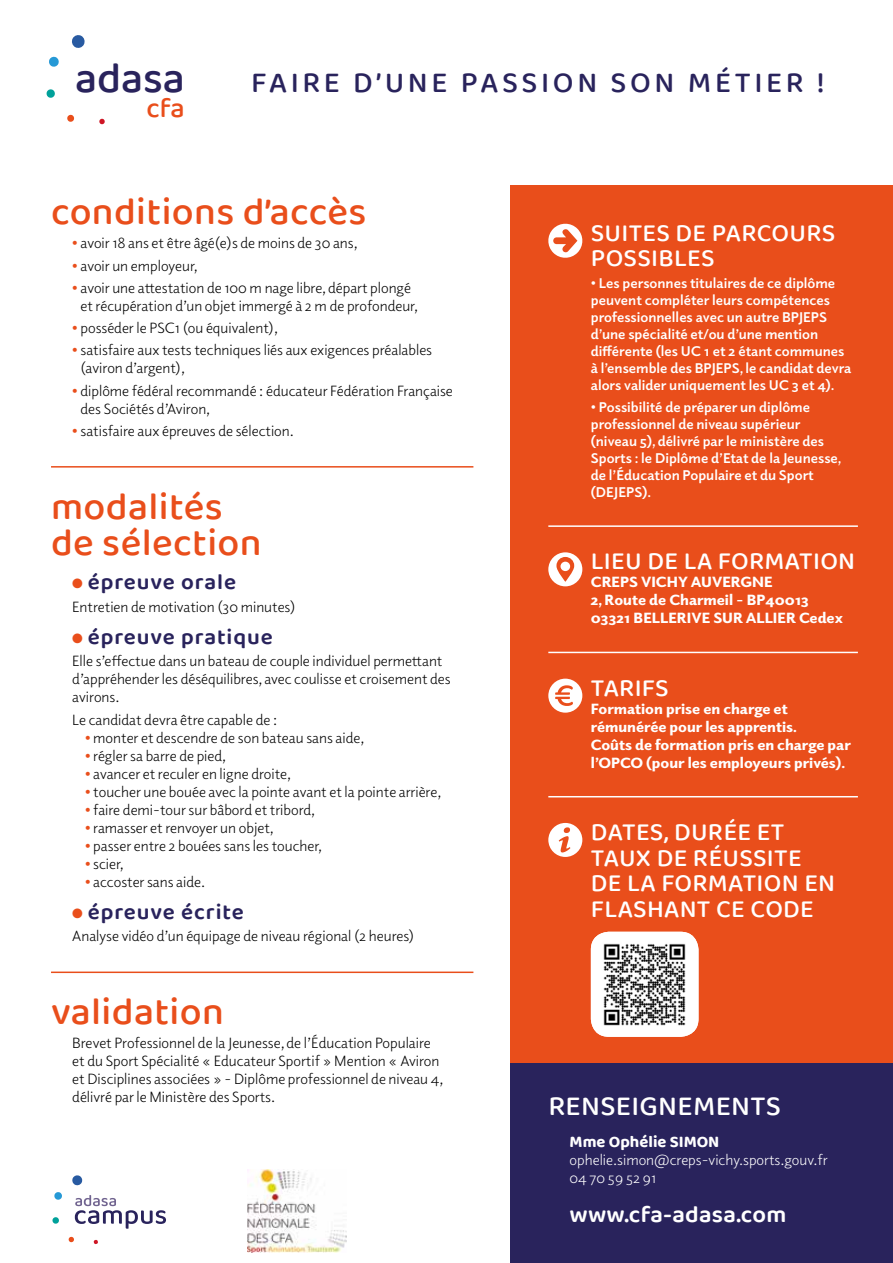
<style>
.page{position:relative;width:893px;height:1263px;background:#fff}
.page>*{position:absolute;margin:0;border:0;box-sizing:border-box;transform-origin:0 0}
.t1{font:500 43.65px "Baloo Paaji 2";color:#29235c}
.t2{font:500 39px/36px "Baloo Paaji 2";letter-spacing:.01em;color:#e94e1b}
.t3{font:500 30px "Baloo Paaji 2";letter-spacing:.12em;color:#29235c}
.t4{font:500 28.5px "Baloo Paaji 2";letter-spacing:.01em;color:#fff}
.t5{font:500 28.2px "Baloo Paaji 2";color:#e94e1b}
.t6{font:500 25.5px/25.5px "Baloo Paaji 2";letter-spacing:.01em;color:#fff}
.t7{font:600 24px "Baloo Paaji 2";letter-spacing:.01em;color:#fff}
.t8{font:600 22.5px "Baloo Paaji 2";letter-spacing:.04em;color:#29235c}
.t9{font:700 16.5px "Baloo Paaji 2";color:#fff}
.t10{font:15px/18px "Elido";color:#000}
.t11{font:900 15px/18px "Elido";color:#fff}
.t12{font:15px/18px "Elido";color:#fff}
.t13{font:700 14.25px/17.1px "Elido";color:#fff}
.s1{font-weight:900;color:#e94e1b}
.s2{color:#e94e1b}
</style>
<div class="page">
<div style="left:510px;top:185px;width:383px;height:882px;background:#e94e1b"></div>
<div style="left:510px;top:1063px;width:383px;height:200px;background:#29235c"></div>
<hr style="left:51px;top:466px;width:422px;height:2px;background:#e94e1b">
<hr style="left:51px;top:971px;width:422px;height:2px;background:#e94e1b">
<hr style="left:548px;top:525px;width:310px;height:2px;background:#fff">
<hr style="left:548px;top:652px;width:310px;height:1px;background:#fff">
<hr style="left:548px;top:796px;width:310px;height:1px;background:#fff">
<img style="left:591px;top:932px;width:107px;height:105px">
<svg style="left:548px;top:223px;width:35px;height:35px"></svg>
<svg style="left:548px;top:552px;width:34px;height:34px"></svg>
<div style="left:560px;top:562px;width:10px;height:9px;background:#fff;border-radius:50%"></div>
<svg style="left:548px;top:679px;width:34px;height:34px"></svg>
<svg style="left:548px;top:823px;width:34px;height:34px"></svg>
<svg style="left:99px;top:118px;width:6px;height:7px"></svg>
<svg style="left:67px;top:114px;width:8px;height:8px"></svg>
<svg style="left:46px;top:89px;width:9px;height:9px"></svg>
<svg style="left:49px;top:56px;width:10px;height:11px"></svg>
<svg style="left:72px;top:35px;width:13px;height:13px"></svg>
<svg style="left:93px;top:1239px;width:5px;height:5px"></svg>
<svg style="left:68px;top:1236px;width:6px;height:6px"></svg>
<svg style="left:52px;top:1217px;width:7px;height:7px"></svg>
<svg style="left:54px;top:1192px;width:8px;height:8px"></svg>
<svg style="left:72px;top:1175px;width:11px;height:11px"></svg>
<svg style="left:75px;top:1195px;width:91px;height:34px"></svg>
<img style="left:248px;top:1169px;width:99px;height:83px">
<h1 class="t1" style="left:75px;top:52px;width:111px">adasa</h1>
<h3 class="t3" style="left:251px;top:64px;width:575px">FAIRE D’UNE PASSION SON MÉTIER !</h3>
<h3 class="t5" style="left:146px;top:91px;width:40px">cfa</h3>
<h2 class="t2" style="left:51px;top:192px;width:317px">conditions d’accès</h2>
<p class="t10" style="left:72px;top:234px;width:287px"><span class="s1">•</span> avoir 18 ans et être âgé(e)s de moins de 30 ans,</p>
<p class="t10" style="left:72px;top:256px;width:127px"><span class="s1">•</span> avoir un employeur,</p>
<p class="t10" style="left:72px;top:278px;width:347px;text-align:center"><span class="s1">•</span> avoir une attestation de 100 m nage libre, départ plongé et récupération d’un objet immergé à 2 m de profondeur,</p>
<p class="t10" style="left:72px;top:318px;width:207px"><span class="s1">•</span> posséder le PSC1 (ou équivalent),</p>
<p class="t10" style="left:81px;top:341px;width:353px;text-indent:-8px"><span class="s1">•</span> satisfaire aux tests techniques liés aux exigences préalables (aviron d’argent),</p>
<p class="t10" style="left:81px;top:381px;width:374px;text-indent:-8px"><span class="s1">•</span> diplôme fédéral recommandé : éducateur Fédération Française des Sociétés d’Aviron,</p>
<p class="t10" style="left:72px;top:421px;width:223px"><span class="s1">•</span> satisfaire aux épreuves de sélection.</p>
<h2 class="t2" style="left:51px;top:487px;width:212px">modalités de sélection</h2>
<h3 class="t8" style="left:72px;top:568px;width:165px"><span class="s2">●</span> épreuve orale</h3>
<p class="t10" style="left:72px;top:597px;width:225px">Entretien de motivation (30 minutes)</p>
<h3 class="t8" style="left:72px;top:623px;width:202px"><span class="s2">●</span> épreuve pratique</h3>
<p class="t10" style="left:72px;top:652px;width:380px">Elle s’effectue dans un bateau de couple individuel permettant d’appréhender les déséquilibres, avec coulisse et croisement des avirons.</p>
<p class="t10" style="left:72px;top:710px;width:206px">Le candidat devra être capable de :</p>
<p class="t10" style="left:85px;top:728px;width:281px"><span class="s1">•</span> monter et descendre de son bateau sans aide,</p>
<p class="t10" style="left:85px;top:746px;width:143px"><span class="s1">•</span> régler sa barre de pied,</p>
<p class="t10" style="left:85px;top:764px;width:208px"><span class="s1">•</span> avancer et reculer en ligne droite,</p>
<p class="t10" style="left:85px;top:782px;width:358px"><span class="s1">•</span> toucher une bouée avec la pointe avant et la pointe arrière,</p>
<p class="t10" style="left:85px;top:800px;width:232px"><span class="s1">•</span> faire demi-tour sur bâbord et tribord,</p>
<p class="t10" style="left:85px;top:818px;width:190px"><span class="s1">•</span> ramasser et renvoyer un objet,</p>
<p class="t10" style="left:85px;top:836px;width:239px"><span class="s1">•</span> passer entre 2 bouées sans les toucher,</p>
<p class="t10" style="left:85px;top:854px;width:40px"><span class="s1">•</span> scier,</p>
<p class="t10" style="left:85px;top:872px;width:122px"><span class="s1">•</span> accoster sans aide.</p>
<h3 class="t8" style="left:72px;top:898px;width:173px"><span class="s2">●</span> épreuve écrite</h3>
<p class="t10" style="left:72px;top:927px;width:344px">Analyse vidéo d’un équipage de niveau régional (2 heures)</p>
<h2 class="t2" style="left:51px;top:993px;width:174px">validation</h2>
<p class="t10" style="left:72px;top:1034px;width:373px">Brevet Professionnel de la Jeunesse, de l’Éducation Populaire et du Sport Spécialité « Educateur Sportif » Mention « Aviron et Disciplines associées » - Diplôme professionnel de niveau 4, délivré par le Ministère des Sports.</p>
<h3 class="t6" style="left:591px;top:219px;width:246px">SUITES DE PARCOURS<br>POSSIBLES</h3>
<p class="t13" style="left:591px;top:274px;width:262px">• Les personnes titulaires de ce diplôme peuvent compléter leurs compétences professionnelles avec un autre BPJEPS d’une spécialité et/ou d’une mention différente (les UC 1 et 2 étant communes à l’ensemble des BPJEPS, le candidat devra alors valider uniquement les UC 3 et 4).</p>
<p class="t13" style="left:591px;top:398px;width:252px">• Possibilité de préparer un diplôme professionnel de niveau supérieur (niveau 5), délivré par le ministère des Sports : le Diplôme d’Etat de la Jeunesse, de l’Éducation Populaire et du Sport (DEJEPS).</p>
<h3 class="t6" style="left:591px;top:548px;width:266px">LIEU DE LA FORMATION</h3>
<p class="t11" style="left:591px;top:573px;width:254px">CREPS VICHY AUVERGNE<br>2, Route de Charmeil – BP40013<br>03321 BELLERIVE SUR ALLIER Cedex</p>
<h3 class="t6" style="left:591px;top:674px;width:79px">TARIFS</h3>
<p class="t11" style="left:591px;top:699px;width:261px">Formation prise en charge et rémunérée pour les apprentis.<br>Coûts de formation pris en charge par l’OPCO (pour les employeurs privés).</p>
<h3 class="t6" style="left:591px;top:818px;width:246px">DATES, DURÉE ET<br>TAUX DE RÉUSSITE<br>DE LA FORMATION EN<br>FLASHANT CE CODE</h3>
<h3 class="t4" style="left:548px;top:1088px;width:234px">RENSEIGNEMENTS</h3>
<p class="t9" style="left:570px;top:1132px;width:151px">Mme Ophélie SIMON</p>
<p class="t12" style="left:570px;top:1151px;width:259px">ophelie.simon@creps-vichy.sports.gouv.fr<br>04 70 59 52 91</p>
<h3 class="t7" style="left:570px;top:1199px;width:218px">www.cfa-adasa.com</h3>
</div>
